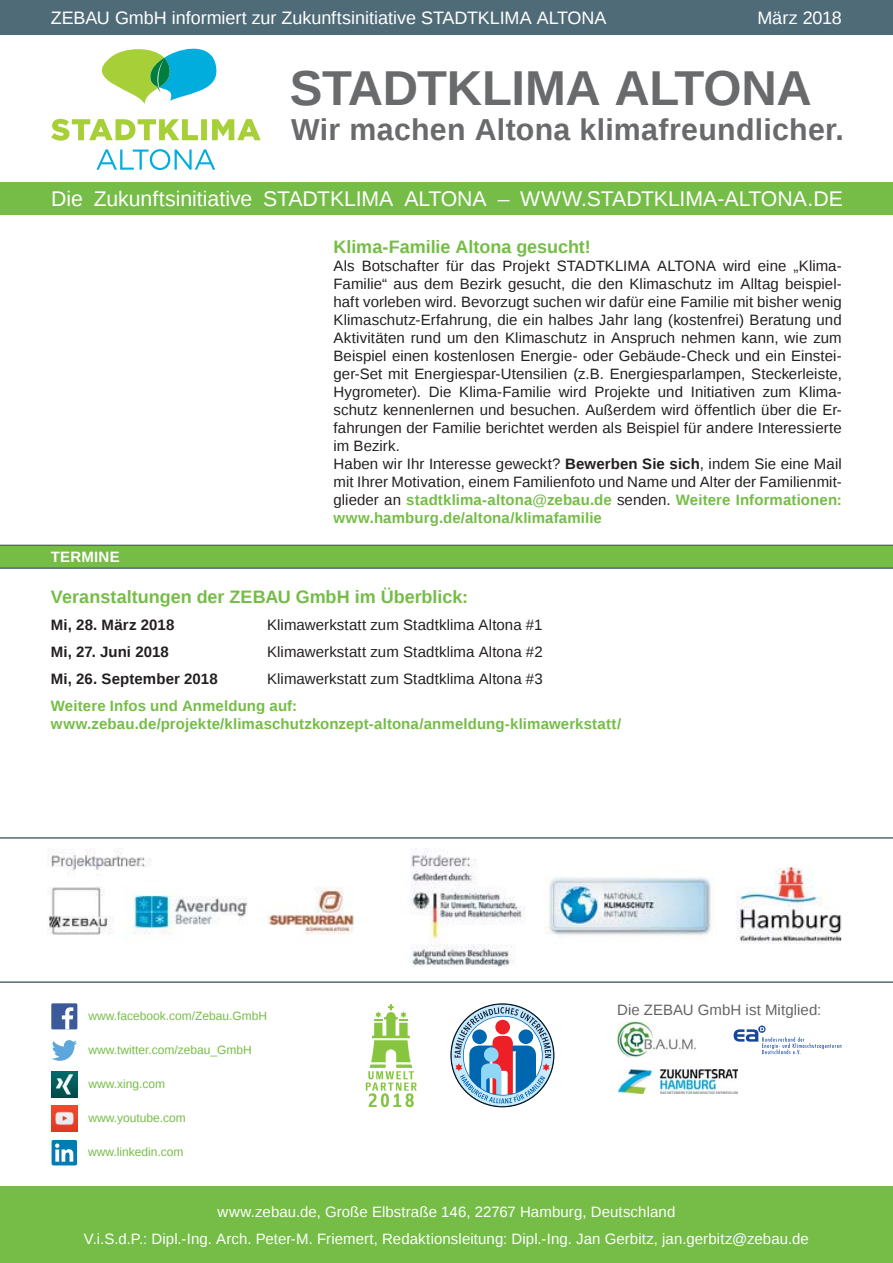
<style>
.page{position:relative;width:893px;height:1263px;background:#fff}
.page>*{position:absolute;margin:0;border:0;box-sizing:border-box;transform-origin:0 0}
.t1{font:700 49.05px "Liberation Sans";letter-spacing:-.01em;color:#696a6c}
.t2{font:700 30.3px "Liberation Sans";letter-spacing:.01em;color:#696a6c}
.t3{font:21.3px "Liberation Sans";color:#fff}
.t4{font:700 18px "Liberation Sans";letter-spacing:-.005em;color:#75bd46}
.t5{font:18px "Liberation Sans";letter-spacing:-.005em;color:#fff}
.t6{font:15px/18px "Liberation Sans";letter-spacing:.005em;color:#231f20}
.t7{font:15px/27px "Liberation Sans";letter-spacing:.005em;color:#fff;text-align:center}
.t8{font:700 15px/18px "Liberation Sans";letter-spacing:.005em;color:#75bd46}
.t9{font:700 15px "Liberation Sans";letter-spacing:.01em;color:#231f20}
.t10{font:15px "Liberation Sans";letter-spacing:.005em;color:#636466}
.t11{font:700 15px "Liberation Sans";letter-spacing:.015em;color:#fff}
.t12{font:12px "Liberation Sans";color:#75bd46}
.s1{font-weight:700}
.s2{font-weight:700;color:#75bd46}
</style>
<div class="page">
<div style="left:0;top:0;width:893px;height:34px;background:#506b78"></div>
<div style="left:0;top:182px;width:893px;height:33px;background:#75bd46"></div>
<svg style="left:101px;top:48px;width:116px;height:56px"></svg>
<svg style="left:96px;top:149px;width:119px;height:21px"></svg>
<svg style="left:51px;top:119px;width:210px;height:22px"></svg>
<img style="left:47px;top:849px;width:795px;height:118px">
<hr style="left:0;top:981px;width:893px;height:2px;background:#506b78">
<div style="left:0;top:1186px;width:893px;height:77px;background:#75bd46"></div>
<img style="left:617px;top:1021px;width:79px;height:37px">
<div style="left:758px;top:1026px;width:7px;height:7px;background:#17479e;border-radius:50%"></div>
<svg style="left:733px;top:1027px;width:108px;height:27px"></svg>
<div style="left:52px;top:1140px;width:25px;height:25px;background:#007bb6;border-radius:2px"></div>
<svg style="left:55px;top:1143px;width:18px;height:19px"></svg>
<img style="left:52px;top:1106px;width:25px;height:25px">
<img style="left:52px;top:1072px;width:25px;height:25px">
<svg style="left:52px;top:1040px;width:25px;height:21px"></svg>
<div style="left:52px;top:1004px;width:25px;height:25px;background:#3c5a99"></div>
<svg style="left:62px;top:1007px;width:11px;height:22px"></svg>
<img style="left:618px;top:1070px;width:120px;height:23px">
<svg style="left:451px;top:1004px;width:103px;height:103px"></svg>
<svg style="left:366px;top:1004px;width:51px;height:103px"></svg>
<hr style="left:0;top:545px;width:893px;height:1px;background:#506b78">
<div style="left:0;top:546px;width:893px;height:21px;background:#75bd46"></div>
<hr style="left:0;top:567px;width:893px;height:2px;background:#506b78">
<hr style="left:0;top:837px;width:893px;height:2px;background:#506b78">
<p class="t5" style="left:51px;top:7px;width:557px">ZEBAU GmbH informiert zur Zukunftsinitiative STADTKLIMA ALTONA</p>
<p class="t5" style="left:757px;top:7px;width:86px">März 2018</p>
<h1 class="t1" style="left:290px;top:60px;width:524px">STADTKLIMA ALTONA</h1>
<h2 class="t2" style="left:291px;top:113px;width:554px">Wir machen Altona klimafreundlicher.</h2>
<h3 class="t3" style="left:51px;top:187px;width:793px">Die Zukunftsinitiative STADTKLIMA ALTONA – WWW.STADTKLIMA-ALTONA.DE</h3>
<p class="t11" style="left:51px;top:549px;width:70px">TERMINE</p>
<p class="t4" style="left:333px;top:237px;width:259px">Klima-Familie Altona gesucht!</p>
<p class="t6" style="left:333px;top:257px;width:510px">Als Botschafter für das Projekt STADTKLIMA ALTONA wird eine „Klima-Familie“ aus dem Bezirk gesucht, die den Klimaschutz im Alltag beispiel&shy;haft vorleben wird. Bevorzugt suchen wir dafür eine Familie mit bisher wenig Klimaschutz-Erfahrung, die ein halbes Jahr lang (kostenfrei) Beratung und Aktivitäten rund um den Klimaschutz in Anspruch nehmen kann, wie zum Beispiel einen kostenlosen Energie- oder Gebäude-Check und ein Einstei&shy;ger-Set mit Energiespar-Utensilien (z.B. Energiesparlampen, Steckerleiste, Hygrometer). Die Klima-Familie wird Projekte und Initiativen zum Klima&shy;schutz kennenlernen und besuchen. Außerdem wird öffentlich über die Er&shy;fahrungen der Familie berichtet werden als Beispiel für andere Interessierte im Bezirk.<br>Haben wir Ihr Interesse geweckt? <span class="s1">Bewerben Sie sich</span>, indem Sie eine Mail mit Ihrer Motivation, einem Familienfoto und Name und Alter der Familienmit&shy;glieder an <span class="s2">stadtklima-altona@zebau.de</span> senden. <span class="s2">Weitere Informationen: www.hamburg.de/altona/klimafamilie</span></p>
<p class="t4" style="left:51px;top:586px;width:419px">Veranstaltungen der ZEBAU GmbH im Überblick:</p>
<p class="t9" style="left:51px;top:616px;width:125px">Mi, 28. März 2018</p>
<p class="t6" style="left:267px;top:615px;width:277px">Klimawerkstatt zum Stadtklima Altona #1</p>
<p class="t9" style="left:51px;top:643px;width:119px">Mi, 27. Juni 2018</p>
<p class="t6" style="left:267px;top:642px;width:277px">Klimawerkstatt zum Stadtklima Altona #2</p>
<p class="t9" style="left:51px;top:670px;width:168px">Mi, 26. September 2018</p>
<p class="t6" style="left:267px;top:669px;width:277px">Klimawerkstatt zum Stadtklima Altona #3</p>
<p class="t8" style="left:51px;top:696px;width:572px">Weitere Infos und Anmeldung auf: www.zebau.de/projekte/klimaschutzkonzept-altona/anmeldung-klimawerkstatt/</p>
<p class="t12" style="left:88px;top:1009px;width:180px">www.facebook.com/Zebau.GmbH</p>
<p class="t12" style="left:88px;top:1043px;width:165px">www.twitter.com/zebau_GmbH</p>
<p class="t12" style="left:88px;top:1077px;width:78px">www.xing.com</p>
<p class="t12" style="left:88px;top:1111px;width:99px">www.youtube.com</p>
<p class="t12" style="left:88px;top:1145px;width:97px">www.linkedin.com</p>
<p class="t10" style="left:617px;top:1001px;width:206px">Die ZEBAU GmbH ist Mitglied:</p>
<p class="t7" style="left:84px;top:1198px;width:726px">www.zebau.de, Große Elbstraße 146, 22767 Hamburg, Deutschland<br>V.i.S.d.P.: Dipl.-Ing. Arch. Peter-M. Friemert, Redaktionsleitung: Dipl.-Ing. Jan Gerbitz, jan.gerbitz@zebau.de</p>
</div>
